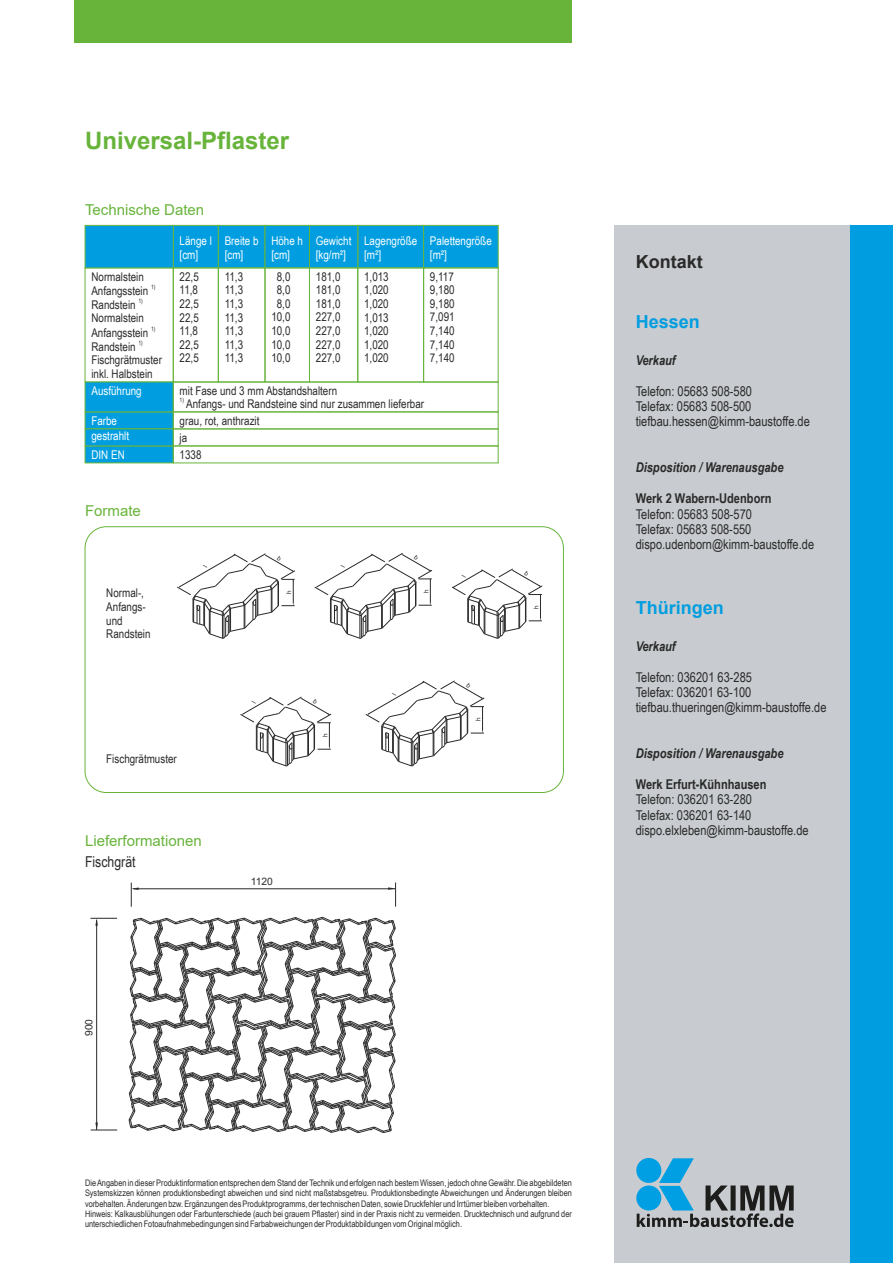
<style>
.page{position:relative;width:893px;height:1263px;background:#fff}
.page>*{position:absolute;margin:0;border:0;box-sizing:border-box;transform-origin:0 0}
.t1{font:700 24px "Arial";color:#68b43b}
.t2{font:700 18px "Arial";color:#009ee0}
.t3{font:700 18px "Arial";color:#2a2a2a}
.t4{font:15px "Arial";color:#68b43b}
.t5{font:15px "Arial Narrow";color:#2a2a2a}
.t6{font:13.5px/15.3px "Arial Narrow";color:#2a2a2a}
.t7{font:italic 700 13.5px "Arial Narrow";color:#2a2a2a}
.t8{font:700 13.5px "Arial Narrow";color:#2a2a2a}
.t9{font:12px/13.6px "Arial Narrow";color:#2a2a2a;text-align:justify}
.t10{font:12px/13.6px "Arial Narrow";color:#fff}
.t11{font:10.2px "Arial";color:#2a2a2a}
.t12{font:9px/10.2px "Arial Narrow";color:#2a2a2a}
.t13{font:6.45px "Arial";color:#2a2a2a}
.t14{font:6.3px "Arial";color:#2a2a2a}
.t15{font:6px "Arial Narrow";color:#2a2a2a}
</style>
<div class="page">
<div style="left:357px;top:225px;width:67px;height:43px;background:#009ee0;border:1px solid #68b43b"></div>
<div style="left:423px;top:225px;width:75px;height:43px;background:#009ee0;border:1px solid #68b43b"></div>
<div style="left:423px;top:268px;width:75px;height:114px;border:1px solid #68b43b"></div>
<div style="left:74px;top:0;width:498px;height:43px;background:#68b43b"></div>
<div style="left:85px;top:526px;width:479px;height:267px;border:1px solid #68b43b;border-radius:21px"></div>
<div style="left:173px;top:225px;width:46px;height:43px;background:#009ee0;border:1px solid #68b43b"></div>
<div style="left:218px;top:225px;width:47px;height:43px;background:#009ee0;border:1px solid #68b43b"></div>
<div style="left:265px;top:225px;width:45px;height:43px;background:#009ee0;border:1px solid #68b43b"></div>
<div style="left:309px;top:225px;width:49px;height:43px;background:#009ee0;border:1px solid #68b43b"></div>
<div style="left:85px;top:412px;width:89px;height:17px;background:#009ee0;border:1px solid #68b43b"></div>
<div style="left:85px;top:382px;width:89px;height:30px;background:#009ee0"></div>
<div style="left:85px;top:446px;width:89px;height:17px;background:#009ee0;border:1px solid #68b43b"></div>
<div style="left:85px;top:429px;width:89px;height:17px;background:#009ee0"></div>
<div style="left:173px;top:412px;width:325px;height:17px;border:1px solid #68b43b"></div>
<div style="left:173px;top:382px;width:325px;height:30px;border:1px solid #68b43b"></div>
<div style="left:173px;top:429px;width:325px;height:17px;border:1px solid #68b43b"></div>
<div style="left:173px;top:268px;width:46px;height:114px;border:1px solid #68b43b"></div>
<div style="left:218px;top:268px;width:47px;height:114px;border:1px solid #68b43b"></div>
<div style="left:265px;top:268px;width:45px;height:114px;border:1px solid #68b43b"></div>
<div style="left:309px;top:268px;width:49px;height:114px;border:1px solid #68b43b"></div>
<div style="left:85px;top:225px;width:89px;height:43px;background:#009ee0;border:1px solid #68b43b"></div>
<hr style="left:133px;top:888px;width:263px;height:1px;background:#2a2a2a">
<svg style="left:131px;top:883px;width:8px;height:24px"></svg>
<svg style="left:388px;top:882px;width:8px;height:24px"></svg>
<hr style="left:96px;top:920px;width:1px;height:210px;background:#2a2a2a">
<svg style="left:91px;top:1122px;width:26px;height:9px"></svg>
<svg style="left:90px;top:918px;width:27px;height:8px"></svg>
<svg style="left:128px;top:916px;width:268px;height:217px"></svg>
<div style="left:614px;top:225px;width:236px;height:1038px;background:#c8cbcf"></div>
<div style="left:850px;top:225px;width:43px;height:1038px;background:#009ee0"></div>
<svg style="left:637px;top:1158px;width:157px;height:69px"></svg>
<svg style="left:365px;top:680px;width:120px;height:87px"></svg>
<svg style="left:240px;top:696px;width:92px;height:71px"></svg>
<svg style="left:177px;top:553px;width:118px;height:86px"></svg>
<svg style="left:314px;top:553px;width:119px;height:86px"></svg>
<svg style="left:451px;top:568px;width:92px;height:71px"></svg>
<h1 class="t1" style="left:85px;top:123px;width:206px">Universal-Pflaster</h1>
<h3 class="t4" style="left:85px;top:199px;width:121px">Technische Daten</h3>
<h3 class="t9" style="left:91px;top:269px;width:54px">Normalstein</h3>
<p class="t15" style="left:151px;top:282px;width:6px">1)</p>
<h3 class="t9" style="left:91px;top:283px;width:58px">Anfangsstein</h3>
<p class="t15" style="left:138px;top:296px;width:6px">1)</p>
<h3 class="t9" style="left:91px;top:297px;width:54px">Randstein<br>Normalstein</h3>
<p class="t15" style="left:151px;top:324px;width:6px">1)</p>
<h3 class="t9" style="left:91px;top:325px;width:58px">Anfangsstein</h3>
<p class="t15" style="left:138px;top:338px;width:6px">1)</p>
<h3 class="t9" style="left:91px;top:339px;width:72px;text-align:left">Randstein<br>Fischgrätmuster inkl. Halbstein</h3>
<h3 class="t10" style="left:180px;top:234px;width:34px">Länge l [cm]</h3>
<h3 class="t10" style="left:225px;top:234px;width:35px">Breite b [cm]</h3>
<h3 class="t10" style="left:271px;top:234px;width:33px">Höhe h [cm]</h3>
<h3 class="t10" style="left:316px;top:234px;width:37px">Gewicht [kg/m²]</h3>
<h3 class="t9" style="left:180px;top:269px;width:21px">22,5<br>11,8<br>22,5<br>22,5<br>11,8<br>22,5<br>22,5</h3>
<h3 class="t9" style="left:225px;top:269px;width:20px">11,3<br>11,3<br>11,3<br>11,3<br>11,3<br>11,3<br>11,3</h3>
<h3 class="t9" style="left:271px;top:269px;width:21px;text-align:center">8,0<br>8,0<br>8,0<br>10,0<br>10,0<br>10,0<br>10,0</h3>
<h3 class="t9" style="left:316px;top:269px;width:26px">181,0<br>181,0<br>181,0<br>227,0<br>227,0<br>227,0<br>227,0</h3>
<h3 class="t10" style="left:364px;top:234px;width:55px">Lagengröße [m²]</h3>
<h3 class="t10" style="left:430px;top:234px;width:63px">Palettengröße [m²]</h3>
<h3 class="t9" style="left:364px;top:269px;width:26px">1,013<br>1,020<br>1,020<br>1,013<br>1,020<br>1,020<br>1,020</h3>
<h3 class="t9" style="left:430px;top:269px;width:26px">9,117<br>9,180<br>9,180<br>7,091<br>7,140<br>7,140<br>7,140</h3>
<h3 class="t10" style="left:91px;top:383px;width:52px">Ausführung</h3>
<h3 class="t9" style="left:180px;top:383px;width:159px">mit Fase und 3 mm Abstandshaltern</h3>
<p class="t15" style="left:180px;top:395px;width:6px">1)</p>
<h3 class="t9" style="left:186px;top:396px;width:239px">Anfangs- und Randsteine sind nur zusammen lieferbar</h3>
<h3 class="t10" style="left:91px;top:413px;width:27px">Farbe</h3>
<h3 class="t9" style="left:180px;top:413px;width:81px">grau, rot, anthrazit</h3>
<h3 class="t10" style="left:91px;top:429px;width:39px">gestrahlt</h3>
<h3 class="t9" style="left:180px;top:430px;width:9px">ja</h3>
<h3 class="t10" style="left:91px;top:447px;width:35px">DIN EN</h3>
<h3 class="t9" style="left:180px;top:447px;width:23px">1338</h3>
<h3 class="t4" style="left:85px;top:501px;width:57px">Formate</h3>
<h3 class="t9" style="left:106px;top:586px;width:46px;text-align:left">Normal-,<br>Anfangs&shy;und<br>Randstein</h3>
<p class="t14" style="left:285px;top:594px;width:5px;rotate:-90deg">h</p>
<p class="t14" style="left:422px;top:593px;width:5px;rotate:-90deg">h</p>
<p class="t13" style="left:321px;top:737px;width:5px;rotate:-90deg">h</p>
<h3 class="t9" style="left:106px;top:752px;width:72px">Fischgrätmuster</h3>
<h3 class="t4" style="left:85px;top:830px;width:118px">Lieferformationen</h3>
<h3 class="t5" style="left:85px;top:851px;width:52px">Fischgrät</h3>
<p class="t11" style="left:251px;top:874px;width:24px">1120</p>
<p class="t13" style="left:474px;top:721px;width:5px;rotate:-90deg">h</p>
<p class="t14" style="left:532px;top:609px;width:5px;rotate:-90deg">h</p>
<p class="t11" style="left:82px;top:1036px;width:19px;rotate:-90deg">900</p>
<p class="t12" style="left:85px;top:1177px;width:488px">Die Angaben in dieser Produktinformation entsprechen dem Stand der Technik und erfolgen nach bestem Wissen, jedoch ohne Gewähr. Die abgebildeten Systemskizzen können produktionsbedingt abweichen und sind nicht maßstabsgetreu. Produktionsbedingte Abweichungen und Änderungen bleiben vorbehalten. Änderungen bzw. Ergänzungen des Produktprogramms, der technischen Daten, sowie Druckfehler und Irrtümer bleiben vorbehalten.<br>Hinweis: Kalkausblühungen oder Farbunterschiede (auch bei grauem Pflaster) sind in der Praxis nicht zu vermeiden. Drucktechnisch und aufgrund der unterschiedlichen Fotoaufnahmebedingungen sind Farbabweichungen der Produktabbildungen vom Original möglich.</p>
<h2 class="t3" style="left:636px;top:249px;width:68px">Kontakt</h2>
<h2 class="t2" style="left:636px;top:309px;width:66px">Hessen</h2>
<h3 class="t7" style="left:636px;top:350px;width:41px">Verkauf</h3>
<h3 class="t6" style="left:636px;top:383px;width:176px">Telefon: 05683 508-580<br>Telefax: 05683 508-500 tiefbau.hessen@kimm-baustoffe.de</h3>
<h3 class="t7" style="left:636px;top:457px;width:149px">Disposition / Warenausgabe</h3>
<h3 class="t8" style="left:636px;top:488px;width:137px">Werk 2 Wabern-Udenborn</h3>
<h3 class="t6" style="left:636px;top:506px;width:180px">Telefon: 05683 508-570<br>Telefax: 05683 508-550 dispo.udenborn@kimm-baustoffe.de</h3>
<h2 class="t2" style="left:636px;top:595px;width:90px">Thüringen</h2>
<h3 class="t7" style="left:636px;top:636px;width:41px">Verkauf</h3>
<h3 class="t6" style="left:636px;top:669px;width:192px">Telefon: 036201 63-285<br>Telefax: 036201 63-100 tiefbau.thueringen@kimm-baustoffe.de</h3>
<h3 class="t7" style="left:636px;top:743px;width:149px">Disposition / Warenausgabe</h3>
<h3 class="t8" style="left:636px;top:774px;width:132px">Werk Erfurt-Kühnhausen</h3>
<h3 class="t6" style="left:636px;top:791px;width:174px">Telefon: 036201 63-280<br>Telefax: 036201 63-140 dispo.elxleben@kimm-baustoffe.de</h3>
</div>
